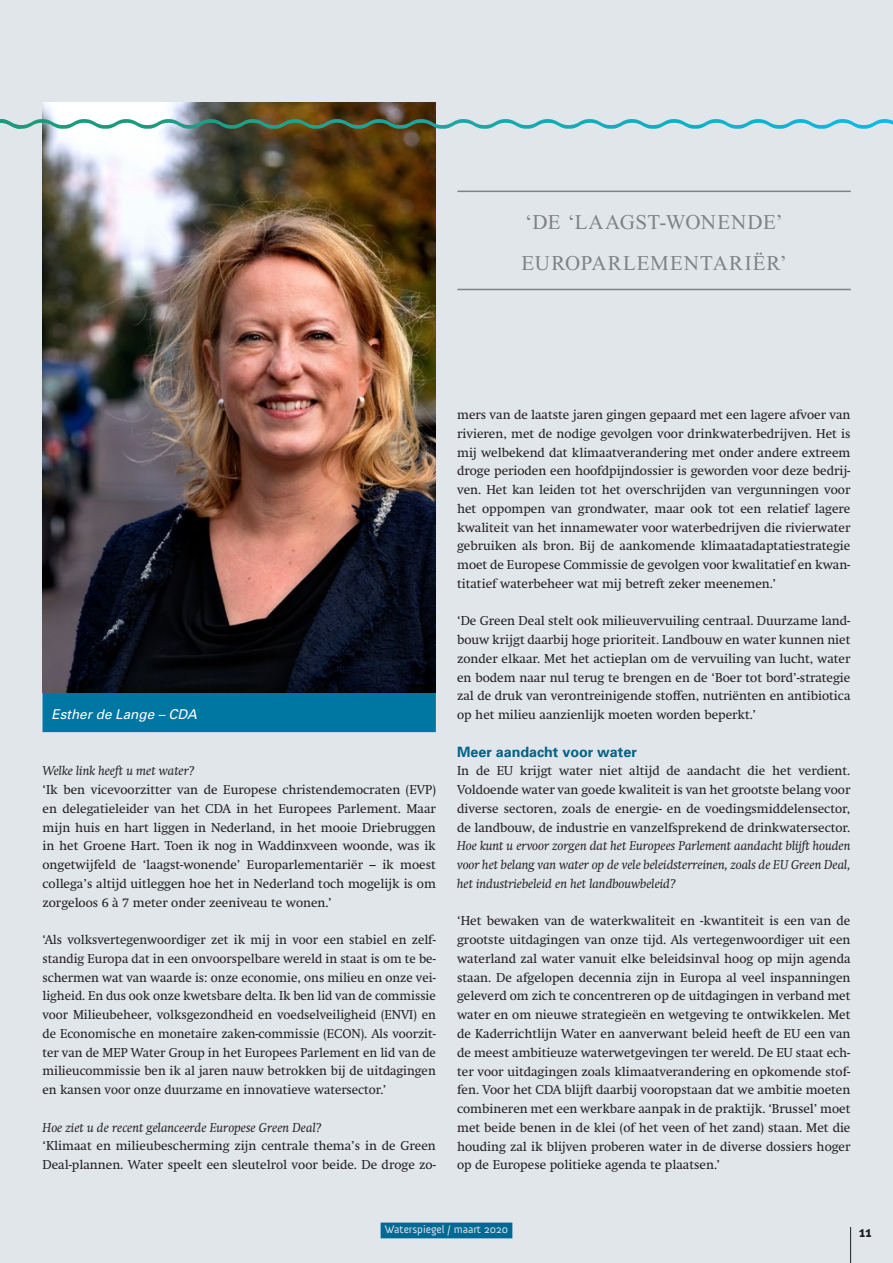
<style>
.page{position:relative;width:893px;height:1263px;background:#e0e6ea}
.page>*{position:absolute;margin:0;border:0;box-sizing:border-box;transform-origin:0 0}
.t1{font:21px/40.5px "Times New Roman";letter-spacing:.03em;color:#808285}
.t2{font:700 15px "Meta Plus";color:#231f20}
.t3{font:700 14.25px "Univers";color:#006288}
.t4{font:italic 13.5px "Univers";color:#fff}
.t5{font:12.75px/18.8px "Swift";color:#231f20;text-align:justify}
.t6{font:italic 12.75px/18.8px "Swift";color:#231f20;text-align:justify}
.t7{font:11.25px "Anivers";color:#fff}
</style>
<div class="page">
<div style="left:43px;top:677px;width:393px;height:55px;background:#0076a3"></div>
<img style="left:43px;top:103px;width:393px;height:590px">
<img style="left:0;top:119px;width:893px;height:10px">
<hr style="left:457px;top:191px;width:394px;height:1px;background:#808285">
<hr style="left:457px;top:289px;width:394px;height:1px;background:#808285">
<h1 class="t1" style="left:521px;top:202px;width:267px">‘DE ‘LAAGST-WONENDE’<br>EUROPARLEMENTARIËR’</h1>
<p class="t4" style="left:52px;top:706px;width:147px">Esther de Lange – CDA</p>
<p class="t6" style="left:43px;top:762px;width:154px">Welke link heeft u met water?</p>
<p class="t5" style="left:43px;top:780px;width:395px">‘Ik ben vicevoorzitter van de Europese christendemocraten (EVP) en delegatieleider van het CDA in het Europees Parlement. Maar mijn huis en hart liggen in Nederland, in het mooie Driebruggen in het Groene Hart. Toen ik nog in Waddinxveen woonde, was ik ongetwijfeld de ‘laagst-wonende’ Europarlementariër – ik moest collega’s altijd uitleggen hoe het in Nederland toch mogelijk is om zorgeloos 6 à 7 meter onder zeeniveau te wonen.’</p>
<p class="t5" style="left:43px;top:930px;width:395px">‘Als volksvertegenwoordiger zet ik mij in voor een stabiel en zelf&shy;standig Europa dat in een onvoorspelbare wereld in staat is om te be&shy;schermen wat van waarde is: onze economie, ons milieu en onze vei&shy;ligheid. En dus ook onze kwetsbare delta. Ik ben lid van de commissie voor Milieubeheer, volksgezondheid en voedselveiligheid (ENVI) en de Economische en monetaire zaken-commissie (ECON). Als voorzit&shy;ter van de MEP Water Group in het Europees Parlement en lid van de milieucommissie ben ik al jaren nauw betrokken bij de uitdagingen en kansen voor onze duurzame en innovatieve watersector.’</p>
<p class="t6" style="left:43px;top:1118px;width:281px">Hoe ziet u de recent gelanceerde Europese Green Deal?</p>
<p class="t5" style="left:43px;top:1137px;width:395px">‘Klimaat en milieubescherming zijn centrale thema’s in de Green<br>Deal-plannen. Water speelt een sleutelrol voor beide. De droge zo-</p>
<p class="t5" style="left:457px;top:405px;width:395px">mers van de laatste jaren gingen gepaard met een lagere afvoer van rivieren, met de nodige gevolgen voor drinkwaterbedrijven. Het is mij welbekend dat klimaatverandering met onder andere extreem droge perioden een hoofdpijndossier is geworden voor deze bedrij&shy;ven. Het kan leiden tot het overschrijden van vergunningen voor het oppompen van grondwater, maar ook tot een relatief lagere kwaliteit van het innamewater voor waterbedrijven die rivierwater gebruiken als bron. Bij de aankomende klimaatadaptatiestrategie moet de Europese Commissie de gevolgen voor kwalitatief en kwan&shy;titatief waterbeheer wat mij betreft zeker meenemen.’</p>
<p class="t5" style="left:457px;top:612px;width:395px">‘De Green Deal stelt ook milieuvervuiling centraal. Duurzame land&shy;bouw krijgt daarbij hoge prioriteit. Landbouw en water kunnen niet zonder elkaar. Met het actieplan om de vervuiling van lucht, water en bodem naar nul terug te brengen en de ‘Boer tot bord’-strategie zal de druk van verontreinigende stoffen, nutriënten en antibiotica op het milieu aanzienlijk moeten worden beperkt.’</p>
<p class="t3" style="left:457px;top:742px;width:181px">Meer aandacht voor water</p>
<p class="t5" style="left:457px;top:762px;width:395px">In de EU krijgt water niet altijd de aandacht die het verdient.<br>Voldoende water van goede kwaliteit is van het grootste belang voor diverse sectoren, zoals de energie- en de voedingsmiddelensector, de landbouw, de industrie en vanzelfsprekend de drinkwatersector.</p>
<p class="t6" style="left:457px;top:837px;width:395px">Hoe kunt u ervoor zorgen dat het Europees Parlement aandacht blijft houden voor het belang van water op de vele beleidsterreinen, zoals de EU Green Deal, het industriebeleid en het landbouwbeleid?</p>
<p class="t5" style="left:457px;top:912px;width:395px">‘Het bewaken van de waterkwaliteit en -kwantiteit is een van de grootste uitdagingen van onze tijd. Als vertegenwoordiger uit een waterland zal water vanuit elke beleidsinval hoog op mijn agenda staan. De afgelopen decennia zijn in Europa al veel inspanningen geleverd om zich te concentreren op de uitdagingen in verband met water en om nieuwe strategieën en wetgeving te ontwikkelen. Met de Kaderrichtlijn Water en aanverwant beleid heeft de EU een van de meest ambitieuze waterwetgevingen ter wereld. De EU staat ech&shy;ter voor uitdagingen zoals klimaatverandering en opkomende stof&shy;fen. Voor het CDA blijft daarbij vooropstaan dat we ambitie moeten combineren met een werkbare aanpak in de praktijk. ‘Brussel’ moet met beide benen in de klei (of het veen of het zand) staan. Met die houding zal ik blijven proberen water in de diverse dossiers hoger op de Europese politieke agenda te plaatsen.’</p>
<p class="t7" style="left:385px;top:1223px;width:125px">Waterspiegel / maart 2020</p>
<p class="t2" style="left:859px;top:1223px;width:14px">11</p>
</div>
